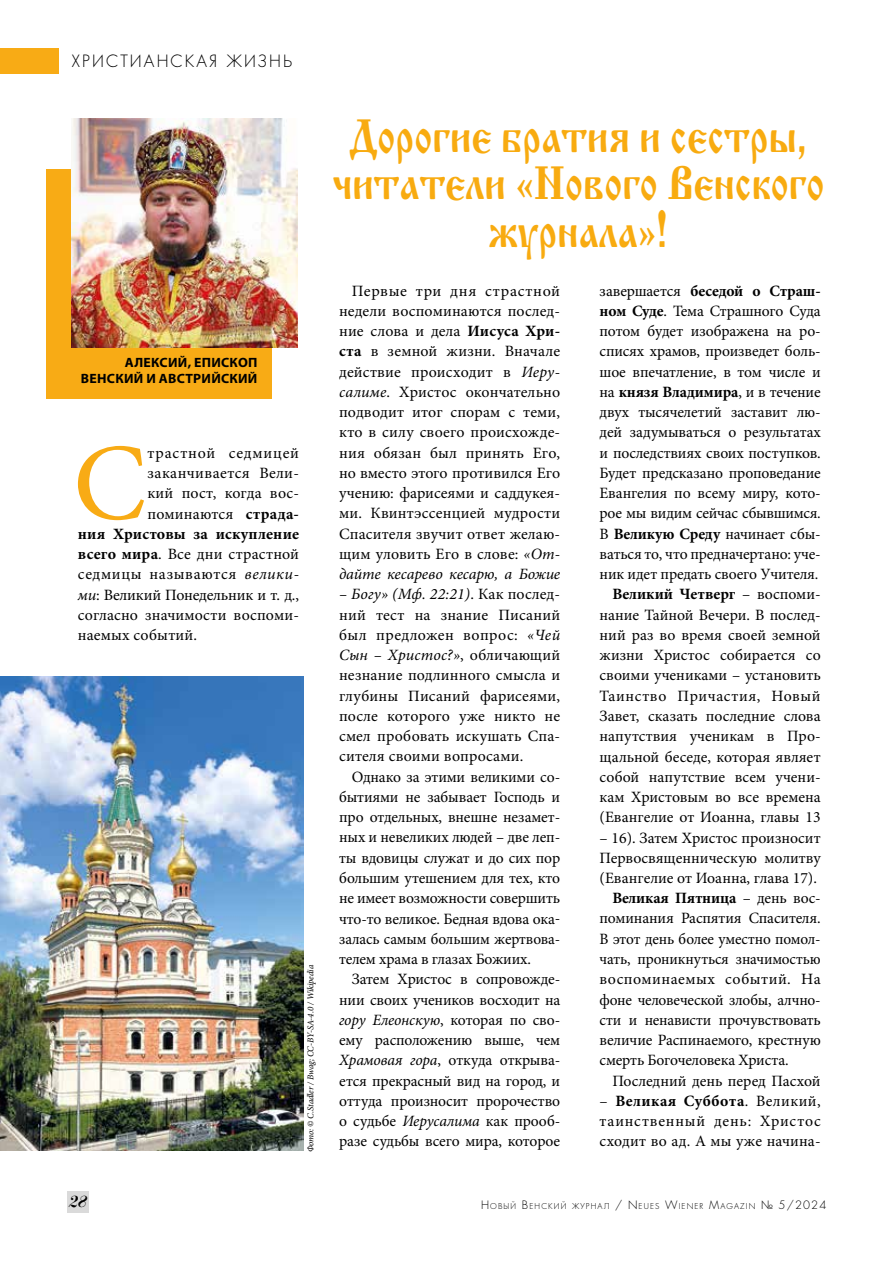
<style>
.page{position:relative;width:893px;height:1263px;background:#fff}
.page>*{position:absolute;margin:0;border:0;box-sizing:border-box;transform-origin:0 0}
.t1{font:109.2px "Minion Pro";color:#f8ab15}
.t2{font:46.5px/47.7px "Izhitsa C";color:#f8ab10;text-align:center;scale:.87 1}
.t3{font:16.5px "Favorit Light C";letter-spacing:.13em;color:#000}
.t4{font:italic 16.5px "Paragon Nord C";color:#000}
.t5{font:15.75px/20.2px "Minion Pro";color:#000;text-align:justify}
.t6{font:700 15.75px "Minion Pro";letter-spacing:.005em;color:#000}
.t7{font:15.75px "Minion Pro";letter-spacing:-.02em;color:#000}
.t8{font:15.75px "Minion Pro";letter-spacing:.04em;color:#000}
.t9{font:15.75px "Minion Pro";letter-spacing:.03em;color:#000}
.t10{font:15.75px "Minion Pro";letter-spacing:.02em;color:#000}
.t11{font:15.75px "Minion Pro";letter-spacing:.05em;color:#000}
.t12{font:700 13.5px/16.2px "Myriad Pro";letter-spacing:.02em;color:#000;text-align:right}
.t13{font:italic 9px "Minion Pro";letter-spacing:-.015em;color:#000}
.t14{font:7.8px "Favorit Light C";letter-spacing:.145em;color:#000}
.s1{font-weight:700}
.s2{font-style:italic}
.s3{font-family:"Minion Pro";font-weight:700}
.s4{font-weight:400}
.s5{font-size:11.25px}
</style>
<div class="page">
<div style="left:0;top:48px;width:59px;height:25px;background:#f8ab15"></div>
<div style="left:67px;top:1192px;width:22px;height:21px;background:#dadada"></div>
<div style="left:46px;top:170px;width:226px;height:229px;background:#f8ab15"></div>
<img style="left:72px;top:119px;width:226px;height:229px">
<img style="left:0;top:676px;width:303px;height:474px">
<p class="t3" style="left:72px;top:50px;width:222px">ХРИСТИАНСКАЯ ЖИЗНЬ</p>
<p class="t12" style="left:81px;top:354px;width:178px">АЛЕКСИЙ, ЕПИСКОП<br>ВЕНСКИЙ И АВСТРИЙСКИЙ</p>
<h1 class="t1" style="left:73px;top:410px;width:75px">С</h1>
<p class="t11" style="left:148px;top:442px;width:153px">трастной седмицей</p>
<p class="t10" style="left:148px;top:462px;width:153px">заканчивается Вели-</p>
<p class="t5" style="left:148px;top:483px;width:153px">кий пост, когда вос-</p>
<p class="t5" style="left:148px;top:503px;width:153px">поминаются <span class="s1">страда-</span></p>
<p class="t6" style="left:78px;top:523px;width:223px">ния Христовы за искупление</p>
<p class="t5" style="left:78px;top:544px;width:223px"><span class="s1">всего мира</span>. Все дни страстной</p>
<p class="t8" style="left:78px;top:564px;width:223px">седмицы называются <span class="s2">велики-</span></p>
<p class="t5" style="left:78px;top:584px;width:223px"><span class="s2">ми</span>: Великий Понедельник и т. д.,</p>
<p class="t5" style="left:78px;top:605px;width:223px">согласно значимости воспоми-</p>
<p class="t5" style="left:78px;top:625px;width:121px">наемых событий.</p>
<p class="t13" style="left:304px;top:1152px;width:189px;rotate:-90deg">Фото: © C.Stadler / Bwag; CC-BY-SA-4.0 / Wikipedia</p>
<h2 class="t2" style="left:332px;top:113px;width:567px">Дорогие братия и сестры, читатели <span class="s3">«</span>Нового Венского журнала<span class="s3">»</span>!</h2>
<p class="t5" style="left:339px;top:281px;width:223px;text-indent:13px">Первые три дня страстной недели воспоминаются послед&shy;ние слова и дела <span class="s1">Иисуса Хри&shy;ста</span> в земной жизни. Вначале действие происходит в <span class="s2">Иеру&shy;салиме</span>. Христос окончательно подводит итог спорам с теми, кто в силу своего происхожде&shy;ния обязан был принять Его, но вместо этого противился Его учению: фарисеями и саддукея&shy;ми. Квинтэссенцией мудрости Спасителя звучит ответ желаю&shy;щим уловить Его в слове: <span class="s2">«От&shy;дайте кесарево кесарю, а Божие</span></p>
<p class="t5" style="left:339px;top:584px;width:223px"><span class="s2">– Богу» (Мф. 22:21)</span>. Как послед&shy;ний тест на знание Писаний был предложен вопрос: <span class="s2">«Чей Сын – Христос?»</span>, обличающий незнание подлинного смысла и глубины Писаний фарисеями, после которого уже никто не смел пробовать искушать Спа&shy;сителя своими вопросами.</p>
<p class="t5" style="left:339px;top:767px;width:223px;text-indent:13px">Однако за этими великими со&shy;бытиями не забывает Господь и про отдельных, внешне незамет&shy;ных и невеликих людей – две леп&shy;ты вдовицы служат и до сих пор большим утешением для тех, кто не имеет возможности совершить что-то великое. Бедная вдова ока&shy;залась самым большим жертвова&shy;телем храма в глазах Божиих.</p>
<p class="t5" style="left:339px;top:969px;width:223px;text-indent:13px">Затем Христос в сопровожде&shy;нии своих учеников восходит на <span class="s2">гору Елеонскую</span>, которая по сво&shy;ему расположению выше, чем <span class="s2">Храмовая гора</span>, откуда открыва&shy;ется прекрасный вид на город, и оттуда произносит пророчество о судьбе <span class="s2">Иерусалима</span> как прооб&shy;разе судьбы всего мира, которое</p>
<p class="t5" style="left:600px;top:281px;width:223px;text-align:right">завершается <span class="s1">беседой о Страш&shy;ном Суде</span>. Тема Страшного Суда потом будет изображена на ро&shy;списях храмов, произведет боль&shy;шое впечатление, в том числе и на <span class="s1">князя Владимира</span>, и в течение двух тысячелетий заставит лю&shy;дей задумываться о результатах и последствиях своих поступков.<br>Будет предсказано проповедание<br>Евангелия по всему миру, кото&shy;рое мы видим сейчас сбывшимся.<br>В <span class="s1">Великую Среду</span> начинает сбы&shy;ваться то, что предначертано: уче&shy;ник идет предать своего Учителя.<br><span class="s1">Великий Четверг</span> – воспоми&shy;нание Тайной Вечери. В послед&shy;ний раз во время своей земной жизни Христос собирается со своими учениками – установить<br>Таинство Причастия, Новый<br>Завет, сказать последние слова напутствия ученикам в Про&shy;щальной беседе, которая являет собой напутствие всем учени&shy;кам Христовым во все времена (Евангелие от Иоанна, главы 13</p>
<p class="t5" style="left:600px;top:827px;width:223px">– 16). Затем Христос произносит</p>
<p class="t5" style="left:600px;top:848px;width:223px">Первосвященническую молитву</p>
<p class="t5" style="left:600px;top:868px;width:219px">(Евангелие от Иоанна, глава 17).</p>
<p class="t6" style="left:612px;top:887px;width:210px">Великая Пятница <span class="s4">– день вос-</span></p>
<p class="t5" style="left:600px;top:908px;width:223px">поминания Распятия Спасителя.</p>
<p class="t5" style="left:600px;top:929px;width:223px">В этот день более уместно помол-</p>
<p class="t5" style="left:600px;top:949px;width:223px">чать, проникнуться значимостью</p>
<p class="t9" style="left:600px;top:969px;width:223px">воспоминаемых событий. На</p>
<p class="t7" style="left:600px;top:989px;width:223px">фоне человеческой злобы, алчно-</p>
<p class="t5" style="left:600px;top:1010px;width:223px">сти и ненависти прочувствовать</p>
<p class="t5" style="left:600px;top:1030px;width:223px">величие Распинаемого, крестную</p>
<p class="t5" style="left:600px;top:1050px;width:191px">смерть Богочеловека Христа.</p>
<p class="t5" style="left:612px;top:1070px;width:210px">Последний день перед Пасхой</p>
<p class="t5" style="left:600px;top:1091px;width:223px">– <span class="s1">Великая Суббота</span>. Великий, таинственный день: Христос сходит во ад. А мы уже начина-</p>
<p class="t4" style="left:68px;top:1192px;width:19px">28</p>
<p class="t14" style="left:481px;top:1201px;width:347px"><span class="s5">Н</span>ОВЫЙ <span class="s5">В</span>ЕНСКИЙ ЖУРНАЛ <span class="s5">/</span> <span class="s5">N</span>EUES <span class="s5">W</span>IEN ER <span class="s5">M</span>AGAZIN <span class="s5">№ 5/2024</span></p>
</div>
